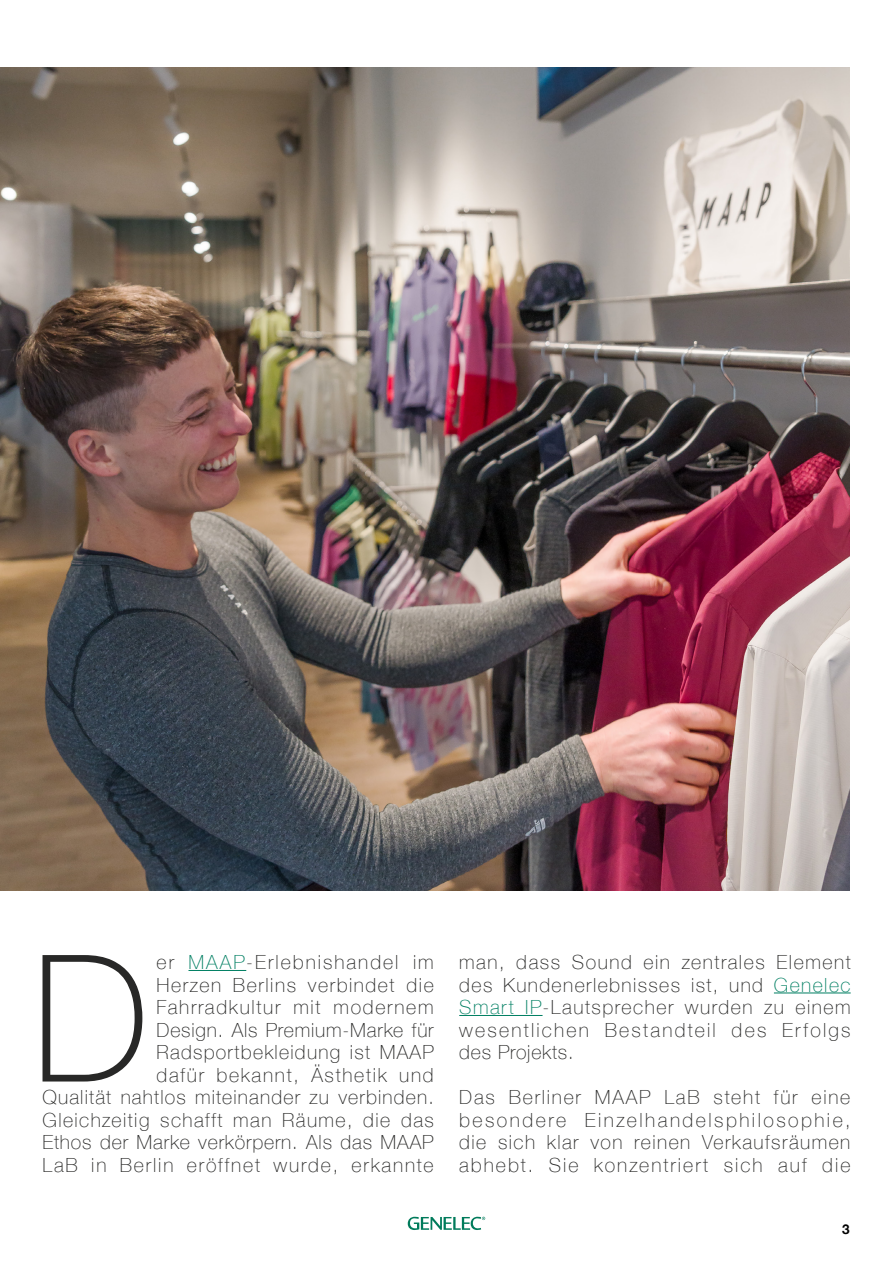
<style>
.page{position:relative;width:893px;height:1263px;background:#fff}
.page>*{position:absolute;margin:0;border:0;box-sizing:border-box;transform-origin:0 0}
.t1{font:100 177px "Helvetica Neue";color:#282827}
.t2{font:100 19.5px/22.5px "Helvetica Neue";letter-spacing:.08em;color:#282827;text-align:justify}
.t3{font:700 13.5px "Helvetica Neue";color:#000}
.s1{color:#007f62}
</style>
<div class="page">
<hr style="left:188px;top:970px;width:58px;height:1px;background:#007f62">
<hr style="left:774px;top:992px;width:77px;height:1px;background:#007f62">
<hr style="left:459px;top:1015px;width:84px;height:1px;background:#007f62">
<img style="left:0;top:68px;width:850px;height:823px">
<svg style="left:408px;top:1217px;width:77px;height:13px"></svg>
<p class="t2" style="left:43px;top:950px;width:393px;text-align:right">er <span class="s1">MAAP</span>-Erlebnishandel im<br>Herzen Berlins verbindet die Fahrradkultur mit modernem<br>Design. Als Premium-Marke für Radsportbekleidung ist MAAP<br>dafür bekannt, Ästhetik und<br>Qualität nahtlos miteinander zu verbinden.<br>Gleichzeitig schafft man Räume, die das Ethos der Marke verkörpern. Als das MAAP LaB in Berlin eröffnet wurde, erkannte</p>
<p class="t2" style="left:459px;top:950px;width:393px">man, dass Sound ein zentrales Element des Kundenerlebnisses ist, und <span class="s1">Genelec Smart IP</span>-Lautsprecher wurden zu einem wesentlichen Bestandteil des Erfolgs des Projekts.</p>
<h1 class="t1" style="left:31px;top:884px;width:120px">D</h1>
<p class="t2" style="left:459px;top:1085px;width:393px">Das Berliner MAAP LaB steht für eine besondere Einzelhandelsphilosophie, die sich klar von reinen Verkaufsräumen abhebt. Sie konzentriert sich auf die</p>
<p class="t3" style="left:842px;top:1218px;width:9px">3</p>
</div>
